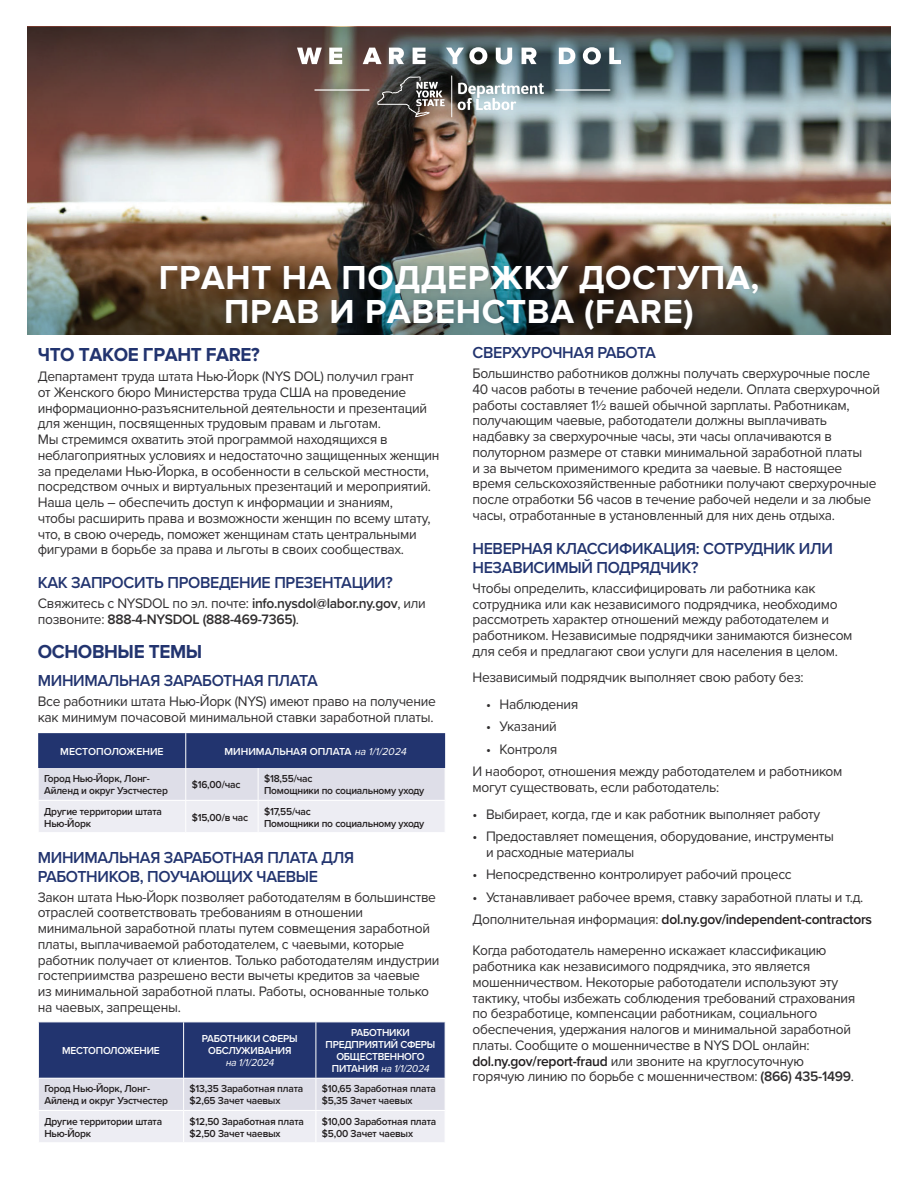
<style>
.page{position:relative;width:918px;height:1188px;background:#fff}
.page>*{position:absolute;margin:0;border:0;box-sizing:border-box;transform-origin:0 0}
.t1{font:700 34.5px/34.5px "Proxima Nova";letter-spacing:.02em;color:#fff;text-align:center}
.t2{font:700 19.5px "Proxima Nova";letter-spacing:-.02em;color:#22346f}
.t3{font:600 16.5px/18.9px "Proxima Nova";letter-spacing:-.02em;color:#22346f}
.t4{font:14.25px/15.8px "Proxima Nova";letter-spacing:-.02em;color:#312f30}
.t5{font:600 14.25px/15.8px "Proxima Nova";letter-spacing:-.02em;color:#312f30}
.t6{font:600 10.5px/12px "Proxima Nova";letter-spacing:-.02em;color:#231f20}
.t7{font:600 10.5px/12px "Proxima Nova";letter-spacing:-.02em;color:#fff;text-align:center}
.t8{font:600 10.5px "Proxima Nova";color:#fff}
.t9{font:italic 10.5px "Proxima Nova";color:#fff}
.s1{font-weight:400}
.s2{font-weight:400;font-style:italic}
.s3{font-weight:600;color:#231f20}
.s4{font-weight:600}
</style>
<div class="page">
<img style="left:27px;top:162px;width:864px;height:173px">
<img style="left:27px;top:27px;width:864px;height:135px">
<img style="left:27px;top:219px;width:864px;height:115px">
<div style="left:155px;top:259px;width:609px;height:76px;background:#002953;opacity:.2"></div>
<hr style="left:555px;top:89px;width:55px;height:2px;background:#fff">
<hr style="left:314px;top:89px;width:56px;height:2px;background:#fff">
<svg style="left:297px;top:48px;width:25px;height:16px"></svg>
<svg style="left:329px;top:48px;width:13px;height:16px"></svg>
<svg style="left:363px;top:48px;width:19px;height:16px"></svg>
<svg style="left:389px;top:48px;width:15px;height:16px"></svg>
<svg style="left:413px;top:48px;width:13px;height:16px"></svg>
<svg style="left:446px;top:47px;width:41px;height:17px"></svg>
<svg style="left:496px;top:48px;width:16px;height:16px"></svg>
<svg style="left:522px;top:48px;width:15px;height:16px"></svg>
<svg style="left:559px;top:48px;width:16px;height:16px"></svg>
<svg style="left:583px;top:47px;width:18px;height:17px"></svg>
<svg style="left:609px;top:48px;width:12px;height:16px"></svg>
<svg style="left:458px;top:83px;width:86px;height:27px"></svg>
<hr style="left:451px;top:75px;width:1px;height:42px;background:#fff">
<svg style="left:377px;top:76px;width:68px;height:41px;background:#5d5854"></svg>
<svg style="left:38px;top:733px;width:407px;height:99px;background:#9fa6c0"></svg>
<hr style="left:185px;top:733px;width:1px;height:35px;background:#fff">
<hr style="left:185px;top:768px;width:1px;height:32px;background:#fff">
<hr style="left:185px;top:801px;width:1px;height:31px;background:#fff">
<hr style="left:38px;top:768px;width:1px;height:32px;background:#fff">
<hr style="left:258px;top:768px;width:1px;height:32px;background:#fff">
<hr style="left:38px;top:800px;width:148px;height:1px;background:#fff">
<hr style="left:38px;top:801px;width:1px;height:31px;background:#fff">
<hr style="left:186px;top:800px;width:72px;height:1px;background:#fff">
<hr style="left:258px;top:800px;width:188px;height:1px;background:#fff">
<hr style="left:258px;top:801px;width:1px;height:31px;background:#fff">
<svg style="left:39px;top:1023px;width:406px;height:119px;background:#8a92b2"></svg>
<hr style="left:183px;top:1022px;width:1px;height:56px;background:#fff">
<hr style="left:316px;top:1022px;width:1px;height:56px;background:#fff">
<hr style="left:38px;top:1078px;width:146px;height:1px;background:#fff">
<hr style="left:184px;top:1078px;width:132px;height:1px;background:#fff">
<hr style="left:316px;top:1078px;width:130px;height:1px;background:#fff">
<hr style="left:183px;top:1079px;width:1px;height:31px;background:#fff">
<hr style="left:316px;top:1079px;width:1px;height:31px;background:#fff">
<hr style="left:38px;top:1110px;width:146px;height:1px;background:#fff">
<hr style="left:184px;top:1110px;width:132px;height:1px;background:#fff">
<hr style="left:183px;top:1111px;width:1px;height:31px;background:#fff">
<hr style="left:316px;top:1110px;width:130px;height:1px;background:#fff">
<hr style="left:315px;top:1111px;width:1px;height:31px;background:#fff">
<h1 class="t1" style="left:159px;top:261px;width:602px">ГРАНТ НА ПОДДЕРЖКУ ДОСТУПА,<br>ПРАВ И РАВЕНСТВА (FARE)</h1>
<h2 class="t2" style="left:38px;top:343px;width:224px">ЧТО ТАКОЕ ГРАНТ FARE?</h2>
<p class="t4" style="left:38px;top:368px;width:403px">Департамент труда штата Нью-Йорк (NYS DOL) получил грант<br>от Женского бюро Министерства труда США на проведение информационно-разъяснительной деятельности и презентаций для женщин, посвященных трудовым правам и льготам.<br>Мы стремимся охватить этой программой находящихся в неблагоприятных условиях и недостаточно защищенных женщин за пределами Нью-Йорка, в особенности в сельской местности, посредством очных и виртуальных презентаций и мероприятий.<br>Наша цель – обеспечить доступ к информации и знаниям,<br>чтобы расширить права и возможности женщин по всему штату, что, в свою очередь, поможет женщинам стать центральными фигурами в борьбе за права и льготы в своих сообществах.</p>
<p class="t3" style="left:38px;top:573px;width:357px">КАК ЗАПРОСИТЬ ПРОВЕДЕНИЕ ПРЕЗЕНТАЦИИ?</p>
<p class="t5" style="left:38px;top:595px;width:390px"><span class="s1">Свяжитесь с NYSDOL по эл. почте:</span> info.nysdol@labor.ny.gov<span class="s1">, или позвоните:</span> 888-4-NYSDOL (888-469-7365)<span class="s1">.</span></p>
<h2 class="t2" style="left:38px;top:640px;width:166px">ОСНОВНЫЕ ТЕМЫ</h2>
<p class="t3" style="left:38px;top:670px;width:282px">МИНИМАЛЬНАЯ ЗАРАБОТНАЯ ПЛАТА</p>
<p class="t4" style="left:38px;top:693px;width:400px">Все работники штата Нью-Йорк (NYS) имеют право на получение как минимум почасовой минимальной ставки заработной платы.</p>
<p class="t8" style="left:60px;top:743px;width:105px">МЕСТОПОЛОЖЕНИЕ</p>
<p class="t8" style="left:224px;top:743px;width:186px">МИНИМАЛЬНАЯ ОПЛАТА <span class="s2">на 1/1/2024</span></p>
<p class="t6" style="left:44px;top:773px;width:125px">Город Нью-Йорк, Лонг-<br>Айленд и округ Уэстчестер</p>
<p class="t6" style="left:192px;top:779px;width:50px">$16,00/час</p>
<p class="t6" style="left:264px;top:773px;width:162px">$18,55/час<br>Помощники по социальному уходу</p>
<p class="t6" style="left:44px;top:805px;width:119px">Другие территории штата<br>Нью-Йорк</p>
<p class="t6" style="left:192px;top:811px;width:58px">$15,00/в час</p>
<p class="t6" style="left:264px;top:805px;width:162px">$17,55/час<br>Помощники по социальному уходу</p>
<p class="t3" style="left:38px;top:847px;width:318px">МИНИМАЛЬНАЯ ЗАРАБОТНАЯ ПЛАТА ДЛЯ<br>РАБОТНИКОВ, ПОУЧАЮЩИХ ЧАЕВЫЕ</p>
<p class="t4" style="left:38px;top:888px;width:403px">Закон штата Нью-Йорк позволяет работодателям в большинстве отраслей соответствовать требованиям в отношении минимальной заработной платы путем совмещения заработной платы, выплачиваемой работодателем, с чаевыми, которые работник получает от клиентов. Только работодателям индустрии гостеприимства разрешено вести вычеты кредитов за чаевые<br>из минимальной заработной платы. Работы, основанные только на чаевых, запрещены.</p>
<p class="t7" style="left:62px;top:1044px;width:99px">МЕСТОПОЛОЖЕНИЕ</p>
<p class="t7" style="left:202px;top:1032px;width:97px">РАБОТНИКИ СФЕРЫ<br>ОБСЛУЖИВАНИЯ</p>
<p class="t9" style="left:226px;top:1055px;width:53px">на1/1/2024</p>
<p class="t7" style="left:326px;top:1026px;width:111px">РАБОТНИКИ<br>ПРЕДПРИЯТИЙ СФЕРЫ<br>ОБЩЕСТВЕННОГО<br>П И ТА Н И Я <span class="s2">на1/1/2024</span></p>
<p class="t6" style="left:44px;top:1083px;width:125px">Город Нью-Йорк, Лонг-<br>Айленд и округ Уэстчестер</p>
<p class="t6" style="left:190px;top:1083px;width:115px">$13,35 Заработная плата $2,65 Зачет чаевых</p>
<p class="t6" style="left:322px;top:1083px;width:116px">$10,65 Заработная плата $5,35 Зачет чаевых</p>
<p class="t6" style="left:44px;top:1115px;width:119px">Другие территории штата<br>Нью-Йорк</p>
<p class="t6" style="left:190px;top:1115px;width:116px">$12,50 Заработная плата $2,50 Зачет чаевых</p>
<p class="t6" style="left:322px;top:1115px;width:116px">$10,00 Заработная плата $5,00 Зачет чаевых</p>
<p class="t3" style="left:472px;top:343px;width:185px">СВЕРХУРОЧНАЯ РАБОТА</p>
<p class="t4" style="left:472px;top:365px;width:409px">Большинство работников должны получать сверхурочные после 40 часов работы в течение рабочей недели. Оплата сверхурочной работы составляет 1½ вашей обычной зарплаты. Работникам, получающим чаевые, работодатели должны выплачивать надбавку за сверхурочные часы, эти часы оплачиваются в полуторном размере от ставки минимальной заработной платы<br>и за вычетом применимого кредита за чаевые. В настоящее время сельскохозяйственные работники получают сверхурочные после отработки 56 часов в течение рабочей недели и за любые часы, отработанные в установленный для них день отдыха.</p>
<p class="t3" style="left:472px;top:538px;width:362px">НЕВЕРНАЯ КЛАССИФИКАЦИЯ: СОТРУДНИК ИЛИ<br>НЕЗАВИСИМЫЙ ПОДРЯДЧИК?</p>
<p class="t4" style="left:472px;top:580px;width:382px">Чтобы определить, классифицировать ли работника как сотрудника или как независимого подрядчика, необходимо рассмотреть характер отношений между работодателем и работником. Независимые подрядчики занимаются бизнесом для себя и предлагают свои услуги для населения в целом.</p>
<p class="t4" style="left:472px;top:669px;width:333px">Независимый подрядчик выполняет свою работу без:</p>
<p class="t4" style="left:486px;top:696px;width:94px">• Наблюдения</p>
<p class="t4" style="left:486px;top:718px;width:72px">• Указаний</p>
<p class="t4" style="left:473px;top:737px;width:371px;line-height:22.5px;text-indent:13px">• Контроля<br>И наоборот, отношения между работодателем и работником</p>
<p class="t4" style="left:473px;top:779px;width:248px">могут существовать, если работодатель:</p>
<p class="t4" style="left:473px;top:805px;width:349px">• Выбирает, когда, где и как работник выполняет работу</p>
<p class="t4" style="left:486px;top:828px;width:350px;text-indent:-13px">• Предоставляет помещения, оборудование, инструменты и расходные материалы</p>
<p class="t4" style="left:472px;top:866px;width:321px">• Непосредственно контролирует рабочий процесс</p>
<p class="t4" style="left:472px;top:885px;width:401px;line-height:22.5px">• Устанавливает рабочее время, ставку заработной платы и т.д.<br>Дополнительная информация: <span class="s3">dol.ny.gov/independent-contractors</span></p>
<p class="t4" style="left:472px;top:942px;width:384px">Когда работодатель намеренно искажает классификацию работника как независимого подрядчика, это является мошенничеством. Некоторые работодатели используют эту тактику, чтобы избежать соблюдения требований страхования по безработице, компенсации работникам, социального обеспечения, удержания налогов и минимальной заработной платы. Сообщите о мошенничестве в NYS DOL онлайн: <span class="s3">dol.ny.gov/report-fraud</span> или звоните на круглосуточную горячую линию по борьбе с мошенничеством: <span class="s4">(866) 435-1499</span>.</p>
</div>
